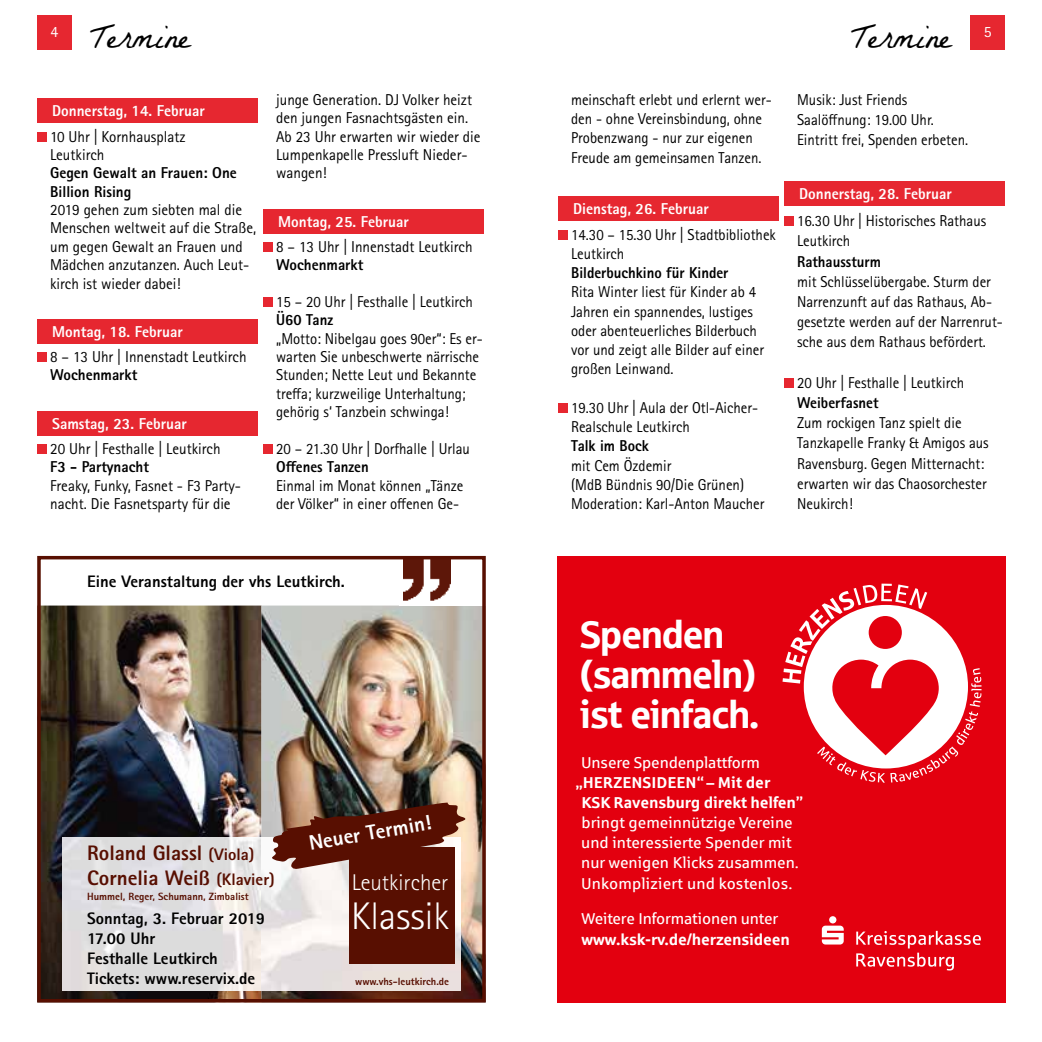
<style>
.page{position:relative;width:1042px;height:1042px;background:#fff}
.page>*{position:absolute;margin:0;border:0;box-sizing:border-box;transform-origin:0 0}
.t1{font:38.5px/40.2px "Sparkasse Head";letter-spacing:-.01em;color:#fff}
.t2{font:300 38.5px "Rotis Sans Serif";color:#fff}
.t3{font:35px "La Belle Aurore";color:#000}
.t4{font:300 22.75px "Rotis Sans Serif";color:#fff}
.t5{font:800 21px/25.2px "Rotis Sans Serif";color:#580f01}
.t6{font:800 21px "Rotis Sans Serif";color:#fff}
.t7{font:800 16.62px/19.9px "Rotis Sans Serif";color:#000}
.t8{font:15.75px/19.2px "Rotis Sans Serif Pro";color:#000;scale:.94 1}
.t9{font:15.75px/18.4px "Rotis Sans Serif Pro";color:#000;scale:.96 1}
.t10{font:15.75px/20.1px "Sparkasse Rg";color:#fff}
.t11{font:800 15.75px "Rotis Sans Serif Pro";color:#fff}
.t12{font:800 15.75px "Rotis Sans Serif Pro";color:#000;scale:.94 1}
.t13{font:700 15.75px/20.1px "Sparkasse Rg";letter-spacing:-.01em;color:#fff}
.t14{font:800 15.75px/18.4px "Rotis Sans Serif Pro";color:#000;scale:.96 1}
.t15{font:15.75px "Rotis Sans Serif Pro";color:#fff}
.t16{font:800 10.5px "Rotis Sans Serif";color:#580f01}
.s1{font-size:16.62px}
</style>
<div class="page">
<div style="left:37px;top:98px;width:221px;height:25px;background:#e62730"></div>
<div style="left:37px;top:132px;width:10px;height:9px;background:#e62730"></div>
<div style="left:37px;top:319px;width:221px;height:25px;background:#e62730"></div>
<div style="left:37px;top:352px;width:10px;height:10px;background:#e62730"></div>
<div style="left:37px;top:411px;width:221px;height:24px;background:#e62730"></div>
<div style="left:37px;top:444px;width:10px;height:10px;background:#e62730"></div>
<div style="left:263px;top:209px;width:221px;height:24px;background:#e62730"></div>
<div style="left:263px;top:242px;width:10px;height:10px;background:#e62730"></div>
<div style="left:263px;top:297px;width:10px;height:10px;background:#e62730"></div>
<div style="left:263px;top:444px;width:10px;height:10px;background:#e62730"></div>
<div style="left:558px;top:196px;width:220px;height:24px;background:#e62730"></div>
<div style="left:558px;top:230px;width:10px;height:9px;background:#e62730"></div>
<div style="left:558px;top:403px;width:10px;height:10px;background:#e62730"></div>
<div style="left:784px;top:181px;width:220px;height:25px;background:#e62730"></div>
<div style="left:784px;top:216px;width:10px;height:10px;background:#e62730"></div>
<div style="left:784px;top:378px;width:10px;height:10px;background:#e62730"></div>
<div style="left:970px;top:15px;width:35px;height:35px;background:#e62730"></div>
<div style="left:37px;top:15px;width:35px;height:35px;background:#e62730"></div>
<img style="left:42px;top:605px;width:438px;height:392px">
<img style="left:403px;top:561px;width:47px;height:40px">
<img style="left:62px;top:837px;width:399px;height:153px">
<div style="left:349px;top:847px;width:105px;height:116px;background:#580f01"></div>
<svg style="left:272px;top:802px;width:193px;height:68px"></svg>
<div style="left:37px;top:556px;width:448px;height:446px;border:4px solid #580f01"></div>
<div style="left:557px;top:556px;width:448px;height:446px;background:#e3000f"></div>
<svg style="left:856px;top:931px;width:125px;height:39px"></svg>
<svg style="left:822px;top:916px;width:22px;height:28px"></svg>
<svg style="left:782px;top:583px;width:199px;height:199px"></svg>
<p class="t15" style="left:51px;top:22px;width:9px">4</p>
<h2 class="t3" style="left:90px;top:16px;width:102px">Termine</h2>
<p class="t11" style="left:52px;top:101px;width:154px">Donnerstag, 14. Februar</p>
<p class="t9" style="left:50px;top:127px;width:143px">10 Uhr | Kornhausplatz<br>Leutkirch</p>
<p class="t14" style="left:50px;top:164px;width:196px">Gegen Gewalt an Frauen: One<br>Billion Rising</p>
<p class="t9" style="left:50px;top:201px;width:216px">2019 gehen zum siebten mal die<br>Menschen weltweit auf die Straße, um gegen Gewalt an Frauen und<br>Mädchen anzutanzen. Auch Leut&shy;kirch ist wieder dabei!</p>
<p class="t11" style="left:52px;top:321px;width:132px">Montag, 18. Februar</p>
<p class="t9" style="left:50px;top:348px;width:206px">8 – 13 Uhr | Innenstadt Leutkirch</p>
<p class="t14" style="left:50px;top:366px;width:92px">Wochenmarkt</p>
<p class="t11" style="left:52px;top:413px;width:136px">Samstag, 23. Februar</p>
<p class="t9" style="left:50px;top:439px;width:179px">20 Uhr | Festhalle | Leutkirch</p>
<p class="t14" style="left:50px;top:458px;width:104px">F3 - Partynacht</p>
<p class="t9" style="left:50px;top:476px;width:200px">Freaky, Funky, Fasnet - F3 Party&shy;nacht. Die Fasnetsparty für die</p>
<p class="t9" style="left:276px;top:90px;width:214px">junge Generation. DJ Volker heizt den jungen Fasnachtsgästen ein.<br>Ab 23 Uhr erwarten wir wieder die<br>Lumpenkapelle Pressluft Nieder&shy;wangen!</p>
<p class="t11" style="left:278px;top:211px;width:132px">Montag, 25. Februar</p>
<p class="t9" style="left:276px;top:237px;width:206px">8 – 13 Uhr | Innenstadt Leutkirch</p>
<p class="t14" style="left:276px;top:255px;width:92px">Wochenmarkt</p>
<p class="t8" style="left:276px;top:292px;width:211px">15 – 20 Uhr | Festhalle | Leutkirch</p>
<p class="t12" style="left:276px;top:310px;width:62px">Ü60 Tanz</p>
<p class="t8" style="left:276px;top:329px;width:221px;line-height:18.4px">„Motto: Nibelgau goes 90er“: Es er&shy;warten Sie unbeschwerte närrische Stunden; Nette Leut und Bekannte treffa; kurzweilige Unterhaltung; gehörig s‘ Tanzbein schwinga!</p>
<p class="t8" style="left:276px;top:439px;width:208px">20 – 21.30 Uhr | Dorfhalle | Urlau</p>
<p class="t12" style="left:276px;top:457px;width:100px">Offenes Tanzen</p>
<p class="t8" style="left:276px;top:476px;width:201px;line-height:18.4px">Einmal im Monat können „Tänze der Völker“ in einer offenen Ge-</p>
<p class="t7" style="left:87px;top:571px;width:259px">Eine Veranstaltung der vhs Leutkirch.</p>
<h3 class="t5" style="left:87px;top:840px;width:189px">Roland Glassl <span class="s1">(Viola)<br></span>Cornelia Weiß <span class="s1">(Klavier)</span></h3>
<h3 class="t6" style="left:307px;top:830px;width:129px;rotate:-10deg">N euer Term in!</h3>
<h3 class="t4" style="left:352px;top:869px;width:98px">Leutkircher</h3>
<p class="t16" style="left:87px;top:890px;width:163px">Hummel, Reger, Schumann, Zimbalist</p>
<p class="t7" style="left:87px;top:908px;width:180px">Sonntag, 3. Februar 2019</p>
<h1 class="t2" style="left:351px;top:894px;width:100px">Klassik</h1>
<p class="t7" style="left:87px;top:928px;width:170px">17.00 Uhr<br>Festhalle Leutkirch<br>Tickets: www.reservix.de</p>
<p class="t16" style="left:355px;top:974px;width:95px">www.vhs-leutkirch.de</p>
<p class="t8" style="left:571px;top:90px;width:215px">meinschaft erlebt und erlernt wer&shy;den - ohne Vereinsbindung, ohne<br>Probenzwang - nur zur eigenen<br>Freude am gemeinsamen Tanzen.</p>
<p class="t11" style="left:573px;top:198px;width:137px">Dienstag, 26. Februar</p>
<p class="t8" style="left:571px;top:225px;width:219px">14.30 – 15.30 Uhr | Stadtbibliothek<br>Leutkirch</p>
<p class="t12" style="left:571px;top:263px;width:169px">Bilderbuchkino für Kinder</p>
<p class="t8" style="left:571px;top:282px;width:207px">Rita Winter liest für Kinder ab 4<br>Jahren ein spannendes, lustiges oder abenteuerliches Bilderbuch vor und zeigt alle Bilder auf einer großen Leinwand.</p>
<p class="t8" style="left:571px;top:398px;width:200px">19.30 Uhr | Aula der Otl-Aicher-<br>Realschule Leutkirch</p>
<p class="t12" style="left:571px;top:436px;width:84px">Talk im Bock</p>
<p class="t8" style="left:571px;top:456px;width:207px">mit Cem Özdemir<br>(MdB Bündnis 90/Die Grünen)<br>Moderation: Karl-Anton Maucher</p>
<h2 class="t3" style="left:851px;top:16px;width:102px">Termine</h2>
<p class="t15" style="left:983px;top:22px;width:9px">5</p>
<p class="t8" style="left:797px;top:89px;width:183px;line-height:20.1px">Musik: Just Friends<br>Saalöffnung: 19.00 Uhr.<br>Eintritt frei, Spenden erbeten.</p>
<p class="t11" style="left:799px;top:184px;width:154px">Donnerstag, 28. Februar</p>
<p class="t8" style="left:797px;top:211px;width:203px;line-height:20.1px">16.30 Uhr | Historisches Rathaus<br>Leutkirch</p>
<p class="t12" style="left:797px;top:251px;width:91px">Rathaussturm</p>
<p class="t8" style="left:797px;top:271px;width:220px;line-height:20.1px">mit Schlüsselübergabe. Sturm der Narrenzunft auf das Rathaus, Ab&shy;gesetzte werden auf der Narrenrut&shy;sche aus dem Rathaus befördert.</p>
<p class="t8" style="left:797px;top:373px;width:179px">20 Uhr | Festhalle | Leutkirch</p>
<p class="t12" style="left:797px;top:393px;width:88px">Weiberfasnet</p>
<p class="t8" style="left:797px;top:413px;width:205px;line-height:20.1px">Zum rockigen Tanz spielt die<br>Tanzkapelle Franky &amp; Amigos aus<br>Ravensburg. Gegen Mitternacht: erwarten wir das Chaosorchester<br>Neukirch!</p>
<h1 class="t1" style="left:580px;top:612px;width:181px">Spenden (sammeln) ist einfach.</h1>
<p class="t10" style="left:581px;top:752px;width:180px">Unsere Spendenplattform</p>
<p class="t13" style="left:581px;top:772px;width:223px;text-indent:-6px">„HERZENSIDEEN“ – Mit der<br>KSK Ravensburg direkt helfen”</p>
<p class="t10" style="left:581px;top:812px;width:219px">bringt gemeinnützige Vereine und interessierte Spender mit nur wenigen Klicks zusammen.<br>Unkompliziert und kostenlos.</p>
<p class="t10" style="left:581px;top:908px;width:198px">Weitere Informationen unter</p>
<p class="t13" style="left:582px;top:928px;width:210px">www.ksk-rv.de/herzensideen</p>
</div>
